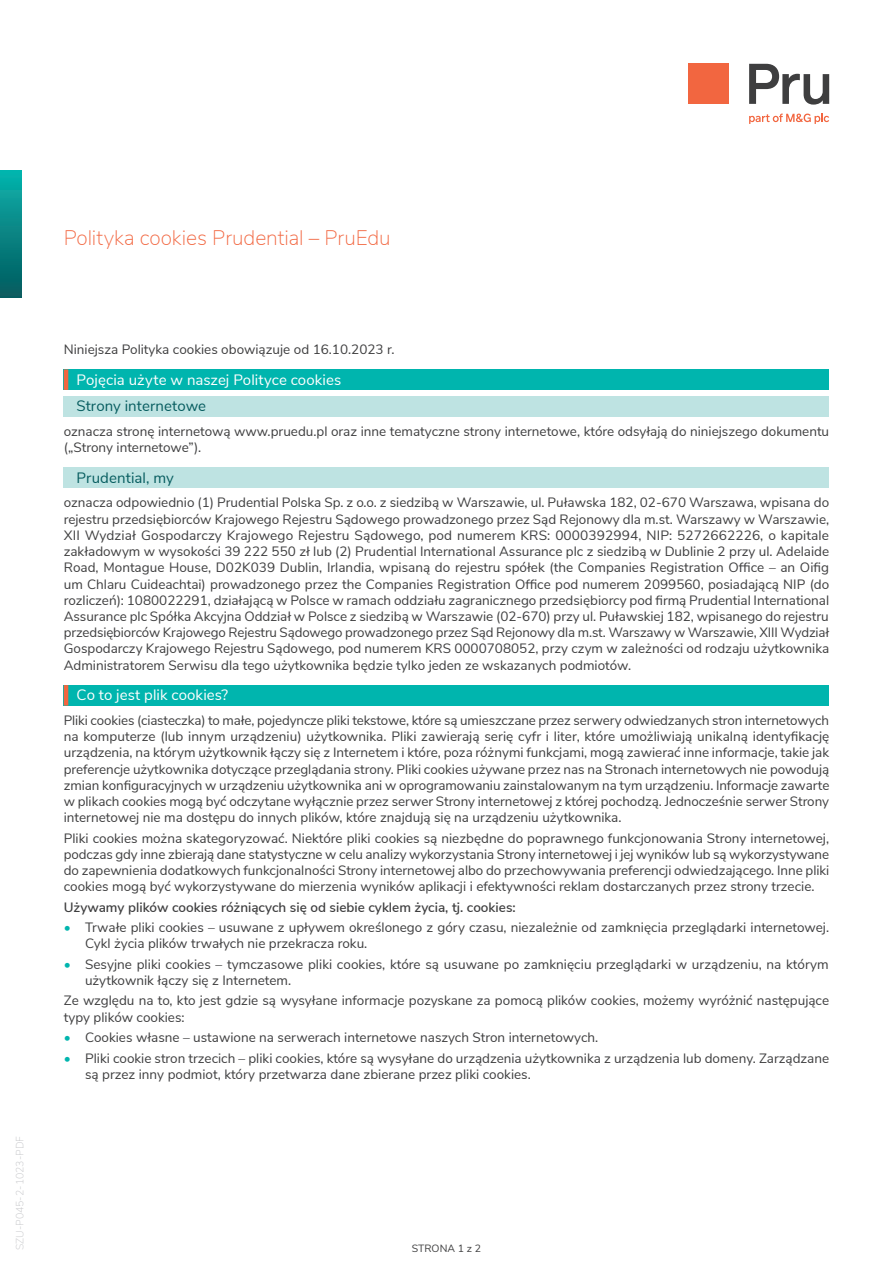
<style>
.page{position:relative;width:893px;height:1263px;background:#fff}
.page>*{position:absolute;margin:0;border:0;box-sizing:border-box;transform-origin:0 0}
.t1{font:200 21px "Nunito Sans";letter-spacing:-.005em;color:#f26640}
.rozdział{font:15px "Nunito Sans";letter-spacing:.005em;color:#fff}
.podrozdział{font:15px "Nunito Sans";letter-spacing:.005em;color:#065c5f}
.tekst_9pt{font:13.5px/16.2px "Nunito Sans";color:#3e3e3f}
.tekst_9pt-2{font:600 13.5px "Nunito Sans";color:#3e3e3f}
.t2{font:200 10.5px "Nunito Sans";color:#c2c3c6}
.t3{font:10.5px "Nunito Sans";color:#3e3e3f}
.s1{color:#00b5ae}
</style>
<div class="page">
<div style="left:64px;top:369px;width:765px;height:21px;background:#00b5ae"></div>
<hr style="left:64px;top:369px;width:4px;height:21px;background:#f26640">
<div style="left:64px;top:396px;width:765px;height:20px;background:#bee3e2"></div>
<div style="left:64px;top:468px;width:765px;height:20px;background:#bee3e2"></div>
<div style="left:64px;top:685px;width:765px;height:20px;background:#00b5ae"></div>
<hr style="left:64px;top:685px;width:4px;height:20px;background:#f26640">
<div style="left:0;top:170px;width:21px;height:128px;background:linear-gradient(to bottom,#09b3ad,#05595d)"></div>
<svg style="left:749px;top:64px;width:80px;height:41px"></svg>
<div style="left:689px;top:64px;width:40px;height:40px;background:#f26640"></div>
<svg style="left:749px;top:114px;width:80px;height:10px"></svg>
<p class="t2" style="left:12px;top:1250px;width:116px;rotate:-90deg">SZU-P045-2-1023-PDF</p>
<p class="t1" style="left:64px;top:222px;width:328px">Polityka cookies Prudential – PruEdu</p>
<p class="tekst_9pt" style="left:64px;top:340px;width:332px">Niniejsza Polityka cookies obowiązuje od 16.10.2023 r.</p>
<p class="rozdział" style="left:77px;top:368px;width:266px">Pojęcia użyte w naszej Polityce cookies</p>
<p class="podrozdział" style="left:77px;top:395px;width:131px">Strony internetowe</p>
<p class="tekst_9pt" style="left:64px;top:422px;width:767px">oznacza stronę internetową www.pruedu.pl oraz inne tematyczne strony internetowe, które odsyłają do niniejszego dokumentu („Strony internetowe”).</p>
<p class="podrozdział" style="left:77px;top:467px;width:99px">Prudential, my</p>
<p class="tekst_9pt" style="left:64px;top:494px;width:767px;text-align:justify">oznacza odpowiednio (1) Prudential Polska Sp. z o.o. z siedzibą w Warszawie, ul. Puławska 182, 02-670 Warszawa, wpisana do rejestru przedsiębiorców Krajowego Rejestru Sądowego prowadzonego przez Sąd Rejonowy dla m.st. Warszawy w Warszawie, XII Wydział Gospodarczy Krajowego Rejestru Sądowego, pod numerem KRS: 0000392994, NIP: 5272662226, o kapitale zakładowym w wysokości 39 222 550 zł lub (2) Prudential International Assurance plc z siedzibą w Dublinie 2 przy ul. Adelaide Road, Montague House, D02K039 Dublin, Irlandia, wpisaną do rejestru spółek (the Companies Registration Office – an Oifig um Chlaru Cuideachtai) prowadzonego przez the Companies Registration Office pod numerem 2099560, posiadającą NIP (do rozliczeń): 1080022291, działającą w Polsce w ramach oddziału zagranicznego przedsiębiorcy pod firmą Prudential International Assurance plc Spółka Akcyjna Oddział w Polsce z siedzibą w Warszawie (02-670) przy ul. Puławskiej 182, wpisanego do rejestru przedsiębiorców Krajowego Rejestru Sądowego prowadzonego przez Sąd Rejonowy dla m.st. Warszawy w Warszawie, XIII Wydział Gospodarczy Krajowego Rejestru Sądowego, pod numerem KRS 0000708052, przy czym w zależności od rodzaju użytkownika Administratorem Serwisu dla tego użytkownika będzie tylko jeden ze wskazanych podmiotów.</p>
<p class="rozdział" style="left:77px;top:684px;width:153px">Co to jest plik cookies?</p>
<p class="tekst_9pt" style="left:64px;top:711px;width:767px;text-align:justify">Pliki cookies (ciasteczka) to małe, pojedyncze pliki tekstowe, które są umieszczane przez serwery odwiedzanych stron internetowych na komputerze (lub innym urządzeniu) użytkownika. Pliki zawierają serię cyfr i liter, które umożliwiają unikalną identyfikację urządzenia, na którym użytkownik łączy się z Internetem i które, poza różnymi funkcjami, mogą zawierać inne informacje, takie jak preferencje użytkownika dotyczące przeglądania strony. Pliki cookies używane przez nas na Stronach internetowych nie powodują zmian konfiguracyjnych w urządzeniu użytkownika ani w oprogramowaniu zainstalowanym na tym urządzeniu. Informacje zawarte w plikach cookies mogą być odczytane wyłącznie przez serwer Strony internetowej z której pochodzą. Jednocześnie serwer Strony internetowej nie ma dostępu do innych plików, które znajdują się na urządzeniu użytkownika.</p>
<p class="tekst_9pt" style="left:64px;top:829px;width:767px;text-align:justify">Pliki cookies można skategoryzować. Niektóre pliki cookies są niezbędne do poprawnego funkcjonowania Strony internetowej, podczas gdy inne zbierają dane statystyczne w celu analizy wykorzystania Strony internetowej i jej wyników lub są wykorzystywane do zapewnienia dodatkowych funkcjonalności Strony internetowej albo do przechowywania preferencji odwiedzającego. Inne pliki cookies mogą być wykorzystywane do mierzenia wyników aplikacji i efektywności reklam dostarczanych przez strony trzecie.</p>
<p class="tekst_9pt-2" style="left:64px;top:897px;width:453px">Używamy plików cookies różniących się od siebie cyklem życia, tj. cookies:</p>
<p class="tekst_9pt" style="left:85px;top:918px;width:746px;text-indent:-21px"><span class="s1">•</span> Trwałe pliki cookies – usuwane z upływem określonego z góry czasu, niezależnie od zamknięcia przeglądarki internetowej.<br>Cykl życia plików trwałych nie przekracza roku.</p>
<p class="tekst_9pt" style="left:85px;top:955px;width:745px;text-indent:-21px"><span class="s1">•</span> Sesyjne pliki cookies – tymczasowe pliki cookies, które są usuwane po zamknięciu przeglądarki w urządzeniu, na którym użytkownik łączy się z Internetem.</p>
<p class="tekst_9pt" style="left:64px;top:992px;width:767px">Ze względu na to, kto jest gdzie są wysyłane informacje pozyskane za pomocą plików cookies, możemy wyróżnić następujące typy plików cookies:</p>
<p class="tekst_9pt" style="left:64px;top:1028px;width:536px"><span class="s1">•</span> Cookies własne – ustawione na serwerach internetowe naszych Stron internetowych.</p>
<p class="tekst_9pt" style="left:85px;top:1049px;width:746px;text-indent:-21px"><span class="s1">•</span> Pliki cookie stron trzecich – pliki cookies, które są wysyłane do urządzenia użytkownika z urządzenia lub domeny. Zarządzane są przez inny podmiot, który przetwarza dane zbierane przez pliki cookies.</p>
<p class="t3" style="left:412px;top:1241px;width:71px">STRONA 1 z 2</p>
</div>
